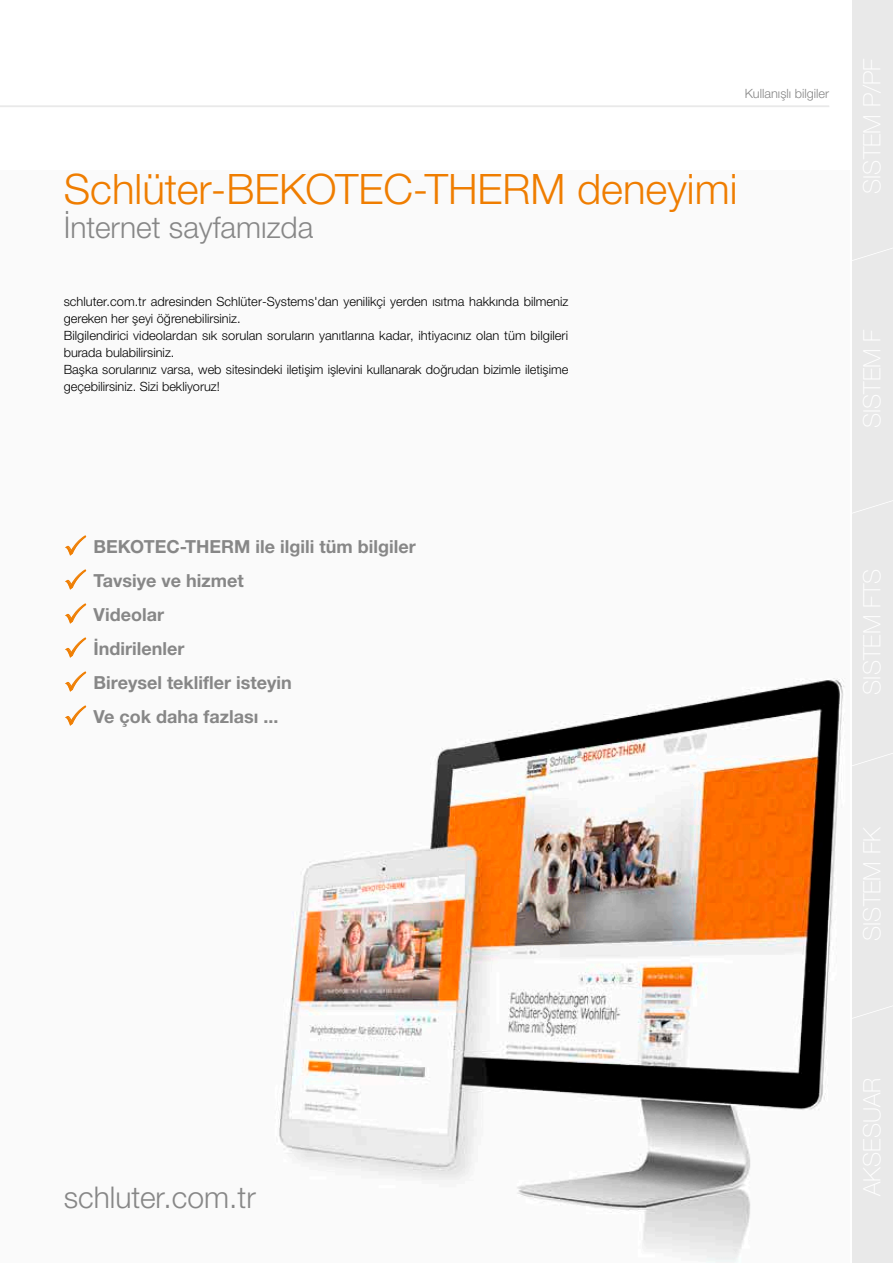
<style>
.page{position:relative;width:893px;height:1263px;background:#fff}
.page>*{position:absolute;margin:0;border:0;box-sizing:border-box;transform-origin:0 0}
.t1{font:300 42px "Helvetica Neue LTW1 G";color:#ef7d00}
.t2{font:300 30px "Helvetica Neue LTW1 G";color:#878787}
.t3{font:700 18px "Helvetica Neue LTW1 G";color:#878787}
.t4{font:300 12.75px/17px "Helvetica Neue LTW1 G";color:#000}
.t5{font:300 12.75px "Helvetica Neue LTW1 G";color:#878787}
.s1{color:#ef7d00}
</style>
<div class="page">
<img style="left:279px;top:678px;width:566px;height:585px">
<div style="left:852px;top:0;width:41px;height:1263px;background:#e9e9e9"></div>
<hr style="left:0;top:106px;width:829px;height:1px;background:#e9e9e9">
<p class="t5" style="left:745px;top:86px;width:86px">Kullanışlı bilgiler</p>
<h1 class="t1" style="left:64px;top:163px;width:675px">Schlüter-BEKOTEC-THERM deneyimi</h1>
<h2 class="t2" style="left:64px;top:209px;width:251px">İnternet sayfamızda</h2>
<p class="t4" style="left:64px;top:293px;width:506px">schluter.com.tr adresinden Schlüter-Systems'dan yenilikçi yerden ısıtma hakkında bilmeniz gereken her şeyi öğrenebilirsiniz.<br>Bilgilendirici videolardan sık sorulan soruların yanıtlarına kadar, ihtiyacınız olan tüm bilgileri burada bulabilirsiniz.<br>Başka sorularınız varsa, web sitesindeki iletişim işlevini kullanarak doğrudan bizimle iletişime geçebilirsiniz. Sizi bekliyoruz!</p>
<h3 class="t3" style="left:64px;top:535px;width:353px"><span class="s1">✓</span> BEKOTEC-THERM ile ilgili tüm bilgiler</h3>
<h3 class="t3" style="left:64px;top:569px;width:181px"><span class="s1">✓</span> Tavsiye ve hizmet</h3>
<h3 class="t3" style="left:64px;top:603px;width:102px"><span class="s1">✓</span> Videolar</h3>
<h3 class="t3" style="left:64px;top:637px;width:122px"><span class="s1">✓</span> İndirilenler</h3>
<h3 class="t3" style="left:64px;top:671px;width:229px"><span class="s1">✓</span> Bireysel teklifler isteyin</h3>
<h3 class="t3" style="left:64px;top:705px;width:216px"><span class="s1">✓</span> Ve çok daha fazlası ...</h3>
<h2 class="t2" style="left:64px;top:1179px;width:194px">schluter.com.tr</h2>
</div>
